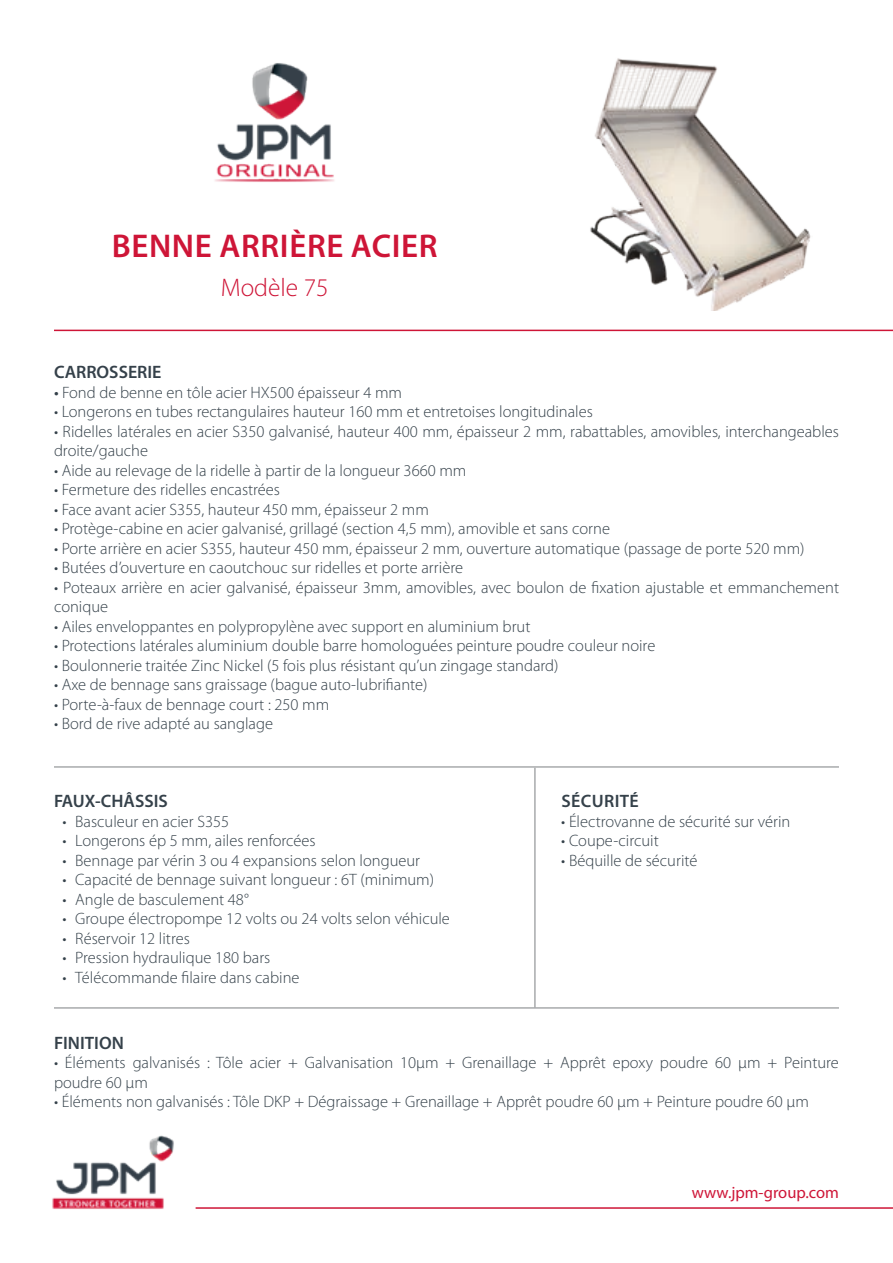
<style>
.page{position:relative;width:893px;height:1263px;background:#fff}
.page>*{position:absolute;margin:0;border:0;box-sizing:border-box;transform-origin:0 0}
.t1{font:600 33px "Myriad Pro";letter-spacing:.02em;color:#ce1537}
.t2{font:300 25.5px "Myriad Pro";color:#ce1537}
.t3{font:600 18px "Myriad Pro";color:#35414a}
.t4{font:600 18px "Myriad Pro";letter-spacing:.02em;color:#35414a}
.t5{font:300 16.5px/19.5px "Myriad Pro";color:#35414a}
.t6{font:16.5px "Myriad Pro";color:#ce1537}
.s1{font-weight:400}
</style>
<div class="page">
<img style="left:590px;top:58px;width:221px;height:252px">
<hr style="left:54px;top:766px;width:785px;height:2px;background:#a8aaac">
<hr style="left:534px;top:768px;width:2px;height:240px;background:#a8aaac">
<img style="left:52px;top:1135px;width:122px;height:74px">
<hr style="left:54px;top:330px;width:839px;height:1px;background:#ce1537">
<img style="left:215px;top:63px;width:119px;height:119px">
<hr style="left:196px;top:1207px;width:697px;height:2px;background:#ce1537">
<hr style="left:54px;top:1007px;width:785px;height:2px;background:#a8aaac">
<h1 class="t1" style="left:112px;top:225px;width:328px">BENNE ARRIÈRE ACIER</h1>
<h2 class="t2" style="left:221px;top:272px;width:110px">Modèle 75</h2>
<p class="t3" style="left:54px;top:360px;width:109px">CARROSSERIE</p>
<p class="t5" style="left:54px;top:382px;width:350px"><span class="s1">•</span> Fond de benne en tôle acier HX500 épaisseur 4 mm</p>
<p class="t5" style="left:54px;top:402px;width:540px">• Longerons en tubes rectangulaires hauteur 160 mm et entretoises longitudinales</p>
<p class="t5" style="left:54px;top:421px;width:787px">• Ridelles latérales en acier S350 galvanisé, hauteur 400 mm, épaisseur 2 mm, rabattables, amovibles, interchangeables droite/gauche</p>
<p class="t5" style="left:54px;top:460px;width:414px">• Aide au relevage de la ridelle à partir de la longueur 3660 mm</p>
<p class="t5" style="left:54px;top:480px;width:228px">• Fermeture des ridelles encastrées</p>
<p class="t5" style="left:54px;top:499px;width:376px">• Face avant acier S355, hauteur 450 mm, épaisseur 2 mm</p>
<p class="t5" style="left:54px;top:519px;width:557px">• Protège-cabine en acier galvanisé, grillagé (section 4,5 mm), amovible et sans corne</p>
<p class="t5" style="left:54px;top:538px;width:752px">• Porte arrière en acier S355, hauteur 450 mm, épaisseur 2 mm, ouverture automatique (passage de porte 520 mm)</p>
<p class="t5" style="left:54px;top:558px;width:411px">• Butées d’ouverture en caoutchouc sur ridelles et porte arrière</p>
<p class="t5" style="left:54px;top:577px;width:787px">• Poteaux arrière en acier galvanisé, épaisseur 3mm, amovibles, avec boulon de fixation ajustable et emmanchement conique</p>
<p class="t5" style="left:54px;top:616px;width:478px">• Ailes enveloppantes en polypropylène avec support en aluminium brut</p>
<p class="t5" style="left:54px;top:636px;width:603px">• Protections latérales aluminium double barre homologuées peinture poudre couleur noire</p>
<p class="t5" style="left:54px;top:655px;width:506px">• Boulonnerie traitée Zinc Nickel (5 fois plus résistant qu’un zingage standard)</p>
<p class="t5" style="left:54px;top:675px;width:375px">• Axe de bennage sans graissage (bague auto-lubrifiante)</p>
<p class="t5" style="left:54px;top:694px;width:277px">• Porte-à-faux de bennage court : 250 mm</p>
<p class="t5" style="left:54px;top:714px;width:221px">• Bord de rive adapté au sanglage</p>
<p class="t3" style="left:54px;top:790px;width:115px">FAUX-CHÂSSIS</p>
<p class="t5" style="left:63px;top:811px;width:168px">• Basculeur en acier S355</p>
<p class="t5" style="left:63px;top:831px;width:255px">• Longerons ép 5 mm, ailes renforcées</p>
<p class="t5" style="left:63px;top:850px;width:359px">• Bennage par vérin 3 ou 4 expansions selon longueur</p>
<p class="t5" style="left:63px;top:870px;width:373px">• Capacité de bennage suivant longueur : 6T (minimum)</p>
<p class="t5" style="left:63px;top:889px;width:188px">• Angle de basculement 48°</p>
<p class="t5" style="left:63px;top:909px;width:389px">• Groupe électropompe 12 volts ou 24 volts selon véhicule</p>
<p class="t5" style="left:63px;top:928px;width:129px">• Réservoir 12 litres</p>
<p class="t5" style="left:63px;top:948px;width:209px">• Pression hydraulique 180 bars</p>
<p class="t5" style="left:63px;top:967px;width:238px">• Télécommande filaire dans cabine</p>
<p class="t4" style="left:561px;top:790px;width:79px">SÉCURITÉ</p>
<p class="t5" style="left:561px;top:811px;width:231px">• Électrovanne de sécurité sur vérin</p>
<p class="t5" style="left:561px;top:831px;width:99px">• Coupe-circuit</p>
<p class="t5" style="left:561px;top:850px;width:138px">• Béquille de sécurité</p>
<p class="t3" style="left:54px;top:1031px;width:71px">FINITION</p>
<p class="t5" style="left:54px;top:1053px;width:786px">• Éléments galvanisés : Tôle acier + Galvanisation 10µm + Grenaillage + Apprêt epoxy poudre 60 µm + Peinture poudre 60 µm</p>
<p class="t5" style="left:54px;top:1092px;width:756px">• Éléments non galvanisés : Tôle DKP + Dégraissage + Grenaillage + Apprêt poudre 60 µm + Peinture poudre 60 µm</p>
<p class="t6" style="left:692px;top:1183px;width:149px">www.jpm-group.com</p>
</div>
